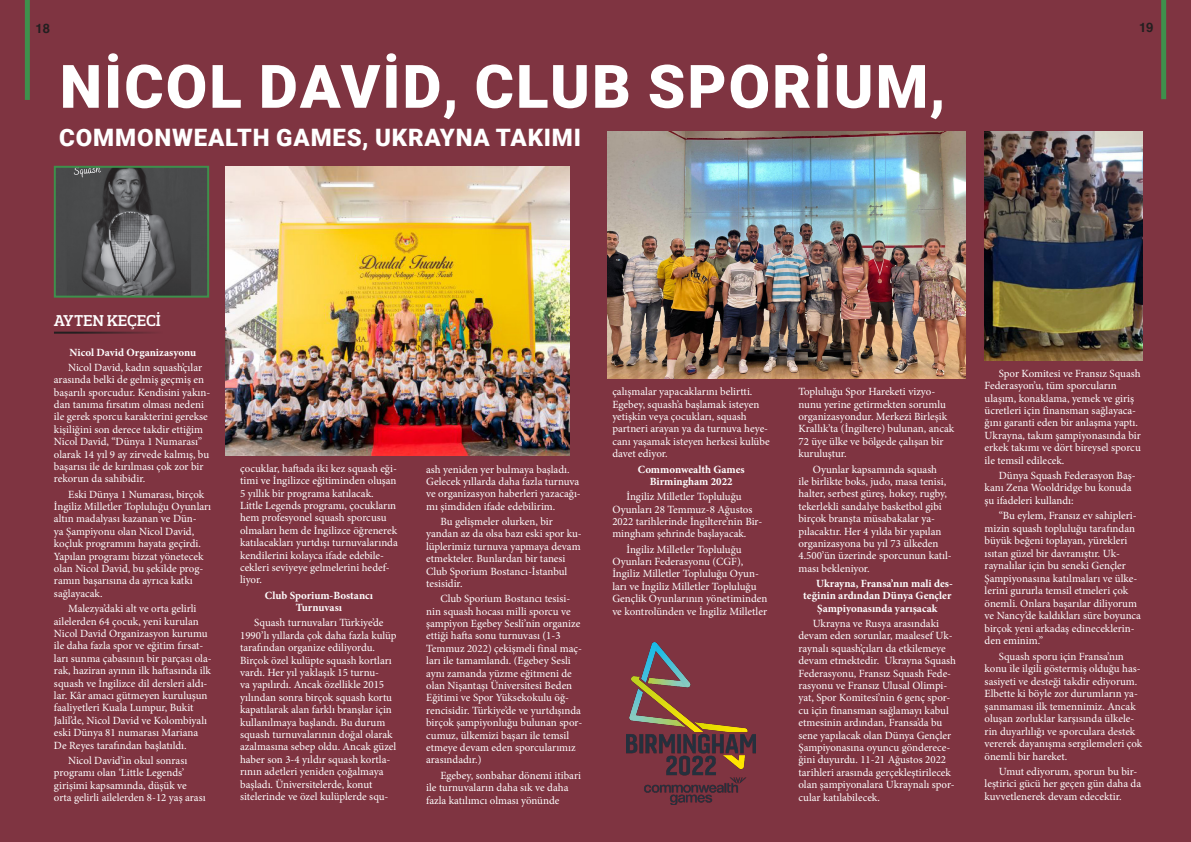
<style>
.page{position:relative;width:1191px;height:842px;background:#7f3441}
.page>*{position:absolute;margin:0;border:0;box-sizing:border-box;transform-origin:0 0}
.t1{font:900 60px "Roboto";letter-spacing:.035em;color:#fff}
.t2{font:900 24px "Roboto";letter-spacing:.035em;color:#fff}
.t3{font:600 16px "Prelo Slab";letter-spacing:.015em;color:#fff}
.t4{font:700 13px "Helvetica";color:#231f20}
.t5{font:11px/12.4px "Minion Pro";color:#fff}
.t6{font:700 11px "Minion Pro";color:#fff}
</style>
<div class="page">
<hr style="left:54px;top:332px;width:128px;height:2px;background:#231f20">
<img style="left:226px;top:167px;width:344px;height:288px">
<img style="left:607px;top:132px;width:358px;height:247px">
<img style="left:627px;top:642px;width:128px;height:163px">
<img style="left:984px;top:132px;width:158px;height:228px">
<div style="left:25px;top:0;width:5px;height:100px;background:#3e904c"></div>
<div style="left:1161px;top:0;width:5px;height:99px;background:#3e904c"></div>
<img style="left:57px;top:169px;width:149px;height:126px">
<div style="left:54px;top:166px;width:155px;height:132px;border:2px solid #3e904c"></div>
<p class="t4" style="left:35px;top:18px;width:16px">18</p>
<p class="t4" style="left:1139px;top:17px;width:16px">19</p>
<p class="t1" style="left:60px;top:44px;width:887px">NICOL DAVID, CLUB SPORIUM,</p>
<p class="t2" style="left:59px;top:121px;width:523px">COMMONWEALTH GAMES, UKRAYNA TAKIMI</p>
<p class="t3" style="left:54px;top:310px;width:108px">AYTEN KEÇECİ</p>
<p class="t6" style="left:69px;top:344px;width:128px">Nicol David Organizasyonu</p>
<p class="t5" style="left:54px;top:361px;width:158px;text-indent:14px">Nicol David, kadın squash’çılar arasında belki de gelmiş geçmiş en başarılı sporcudur. Kendisini yakın&shy;dan tanıma fırsatım olması nedeni ile gerek sporcu karakterini gerekse kişiliğini son derece takdir ettiğim Nicol David, “Dünya 1 Numarası” olarak 14 yıl 9 ay zirvede kalmış, bu başarısı ile de kırılması çok zor bir rekorun da sahibidir.</p>
<p class="t5" style="left:54px;top:488px;width:159px;text-indent:14px">Eski Dünya 1 Numarası, birçok<br>İngiliz Milletler Topluluğu Oyunları altın madalyası kazanan ve Dün-<br>ya Şampiyonu olan Nicol David, koçluk programını hayata geçirdi.<br>Yapılan programı bizzat yönetecek olan Nicol David, bu şekilde prog&shy;ramın başarısına da ayrıca katkı sağlayacak.</p>
<p class="t5" style="left:54px;top:602px;width:159px;text-indent:14px">Malezya’daki alt ve orta gelirli ailelerden 64 çocuk, yeni kurulan Nicol David Organizasyon kurumu ile daha fazla spor ve eğitim fırsat&shy;ları sunma çabasının bir parçası ola&shy;rak, haziran ayının ilk haftasında ilk squash ve İngilizce dil dersleri aldı&shy;lar. Kâr amacı gütmeyen kuruluşun faaliyetleri Kuala Lumpur, Bukit Jalil’de, Nicol David ve Kolombiyalı eski Dünya 81 numarası Mariana De Reyes tarafından başlatıldı.</p>
<p class="t5" style="left:54px;top:754px;width:153px;text-indent:14px">Nicol David’in okul sonrası programı olan ‘Little Legends’ girişimi kapsamında, düşük ve orta gelirli ailelerden 8-12 yaş arası</p>
<p class="t5" style="left:240px;top:462px;width:159px">çocuklar, haftada iki kez squash eği&shy;timi ve İngilizce eğitiminden oluşan 5 yıllık bir programa katılacak.<br>Little Legends programı, çocukların hem profesyonel squash sporcusu olmaları hem de İngilizce öğrenerek katılacakları yurtdışı turnuvalarında kendilerini kolayca ifade edebile&shy;cekleri seviyeye gelmelerini hedef&shy;liyor.</p>
<p class="t6" style="left:265px;top:587px;width:110px">Club Sporium-Bostancı</p>
<p class="t6" style="left:296px;top:600px;width:48px">Turnuvası</p>
<p class="t5" style="left:240px;top:617px;width:158px;text-indent:14px">Squash turnuvaları Türkiye’de 1990’lı yıllarda çok daha fazla kulüp tarafından organize ediliyordu.<br>Birçok özel kulüpte squash kortları vardı. Her yıl yaklaşık 15 turnu-<br>va yapılırdı. Ancak özellikle 2015 yılından sonra birçok squash kortu kapatılarak alan farklı branşlar için kullanılmaya başlandı. Bu durum squash turnuvalarının doğal olarak azalmasına sebep oldu. Ancak güzel haber son 3-4 yıldır squash kortla&shy;rının adetleri yeniden çoğalmaya başladı. Üniversitelerde, konut sitelerinde ve özel kulüplerde squ-</p>
<p class="t5" style="left:426px;top:463px;width:156px">ash yeniden yer bulmaya başladı.<br>Gelecek yıllarda daha fazla turnuva ve organizasyon haberleri yazacağı&shy;mı şimdiden ifade edebilirim.</p>
<p class="t5" style="left:426px;top:515px;width:157px;text-indent:14px">Bu gelişmeler olurken, bir yandan az da olsa bazı eski spor ku&shy;lüplerimiz turnuva yapmaya devam etmekteler. Bunlardan bir tanesi<br>Club Sporium Bostancı-İstanbul tesisidir.</p>
<p class="t5" style="left:426px;top:593px;width:157px;text-indent:14px">Club Sporium Bostancı tesisi&shy;nin squash hocası milli sporcu ve şampiyon Egebey Sesli’nin organize ettiği hafta sonu turnuvası (1-3<br>Temmuz 2022) çekişmeli final maç&shy;ları ile tamamlandı. (Egebey Sesli aynı zamanda yüzme eğitmeni de olan Nişantaşı Üniversitesi Beden<br>Eğitimi ve Spor Yüksekokulu öğ&shy;rencisidir. Türkiye’de ve yurtdışında birçok şampiyonluğu bulunan spor&shy;cumuz, ülkemizi başarı ile temsil etmeye devam eden sporcularımız arasındadır.)</p>
<p class="t5" style="left:426px;top:769px;width:156px;text-indent:14px">Egebey, sonbahar dönemi itibari ile turnuvaların daha sık ve daha fazla katılımcı olması yönünde</p>
<p class="t5" style="left:612px;top:386px;width:159px">çalışmalar yapacaklarını belirtti.<br>Egebey, squash’a başlamak isteyen yetişkin veya çocukları, squash partneri arayan ya da turnuva heye&shy;canı yaşamak isteyen herkesi kulübe davet ediyor.</p>
<p class="t6" style="left:638px;top:461px;width:108px">Commonwealth Games</p>
<p class="t6" style="left:650px;top:474px;width:84px">Birmingham 2022</p>
<p class="t5" style="left:612px;top:490px;width:151px;text-indent:14px">İngiliz Milletler Topluluğu<br>Oyunları 28 Temmuz-8 Ağustos<br>2022 tarihlerinde İngiltere’nin Bir&shy;mingham şehrinde başlayacak.</p>
<p class="t5" style="left:612px;top:543px;width:157px;text-indent:14px">İngiliz Milletler Topluluğu Oyunları Federasyonu (CGF), İngiliz Milletler Topluluğu Oyun&shy;ları ve İngiliz Milletler Topluluğu Gençlik Oyunlarının yönetiminden ve kontrolünden ve İngiliz Milletler</p>
<p class="t5" style="left:798px;top:386px;width:157px">Topluluğu Spor Hareketi vizyo&shy;nunu yerine getirmekten sorumlu organizasyondur. Merkezi Birleşik<br>Krallık’ta (İngiltere) bulunan, ancak<br>72 üye ülke ve bölgede çalışan bir kuruluştur.</p>
<p class="t5" style="left:798px;top:463px;width:155px;text-indent:14px">Oyunlar kapsamında squash<br>ile birlikte boks, judo, masa tenisi, halter, serbest güreş, hokey, rugby, tekerlekli sandalye basketbol gibi birçok branşta müsabakalar ya&shy;pılacaktır. Her 4 yılda bir yapılan organizasyona bu yıl 73 ülkeden<br>4.500’ün üzerinde sporcunun katıl&shy;ması bekleniyor.</p>
<p class="t6" style="left:816px;top:576px;width:138px">Ukrayna, Fransa’nın mali des-</p>
<p class="t6" style="left:803px;top:588px;width:150px">teğinin ardından Dünya Gençler</p>
<p class="t6" style="left:817px;top:600px;width:122px">Şampiyonasında yarışacak</p>
<p class="t5" style="left:798px;top:617px;width:159px;text-indent:14px">Ukrayna ve Rusya arasındaki devam eden sorunlar, maalesef Uk&shy;raynalı squash’çıları da etkilemeye devam etmektedir. Ukrayna Squash Federasyonu, Fransız Squash Fede&shy;rasyonu ve Fransız Ulusal Olimpi&shy;yat, Spor Komitesi’nin 6 genç spor&shy;cu için finansman sağlamayı kabul etmesinin ardından, Fransa’da bu sene yapılacak olan Dünya Gençler Şampiyonasına oyuncu gönderece&shy;ğini duyurdu. 11-21 Ağustos 2022 tarihleri arasında gerçekleştirilecek olan şampiyonalara Ukraynalı spor&shy;cular katılabilecek.</p>
<p class="t5" style="left:984px;top:367px;width:158px;text-indent:14px">Spor Komitesi ve Fransız Squash Federasyon’u, tüm sporcuların ulaşım, konaklama, yemek ve giriş ücretleri için finansman sağlayaca&shy;ğını garanti eden bir anlaşma yaptı.<br>Ukrayna, takım şampiyonasında bir erkek takımı ve dört bireysel sporcu ile temsil edilecek.</p>
<p class="t5" style="left:984px;top:469px;width:153px;text-indent:14px">Dünya Squash Federasyon Baş&shy;kanı Zena Wooldridge bu konuda şu ifadeleri kullandı:</p>
<p class="t5" style="left:984px;top:509px;width:158px;text-indent:14px">“Bu eylem, Fransız ev sahipleri&shy;mizin squash topluluğu tarafından büyük beğeni toplayan, yürekleri ısıtan güzel bir davranıştır. Uk&shy;raynalılar için bu seneki Gençler Şampiyonasına katılmaları ve ülke&shy;lerini gururla temsil etmeleri çok önemli. Onlara başarılar diliyorum ve Nancy’de kaldıkları süre boyunca birçok yeni arkadaş edineceklerin&shy;den eminim.”</p>
<p class="t5" style="left:984px;top:650px;width:159px;text-indent:14px">Squash sporu için Fransa’nın konu ile ilgili göstermiş olduğu has&shy;sasiyeti ve desteği takdir ediyorum.<br>Elbette ki böyle zor durumların ya&shy;şanmaması ilk temennimiz. Ancak oluşan zorluklar karşısında ülkele&shy;rin duyarlılığı ve sporculara destek vererek dayanışma sergilemeleri çok önemli bir hareket.</p>
<p class="t5" style="left:984px;top:765px;width:158px;text-indent:14px">Umut ediyorum, sporun bu bir&shy;leştirici gücü her geçen gün daha da kuvvetlenerek devam edecektir.</p>
</div>
